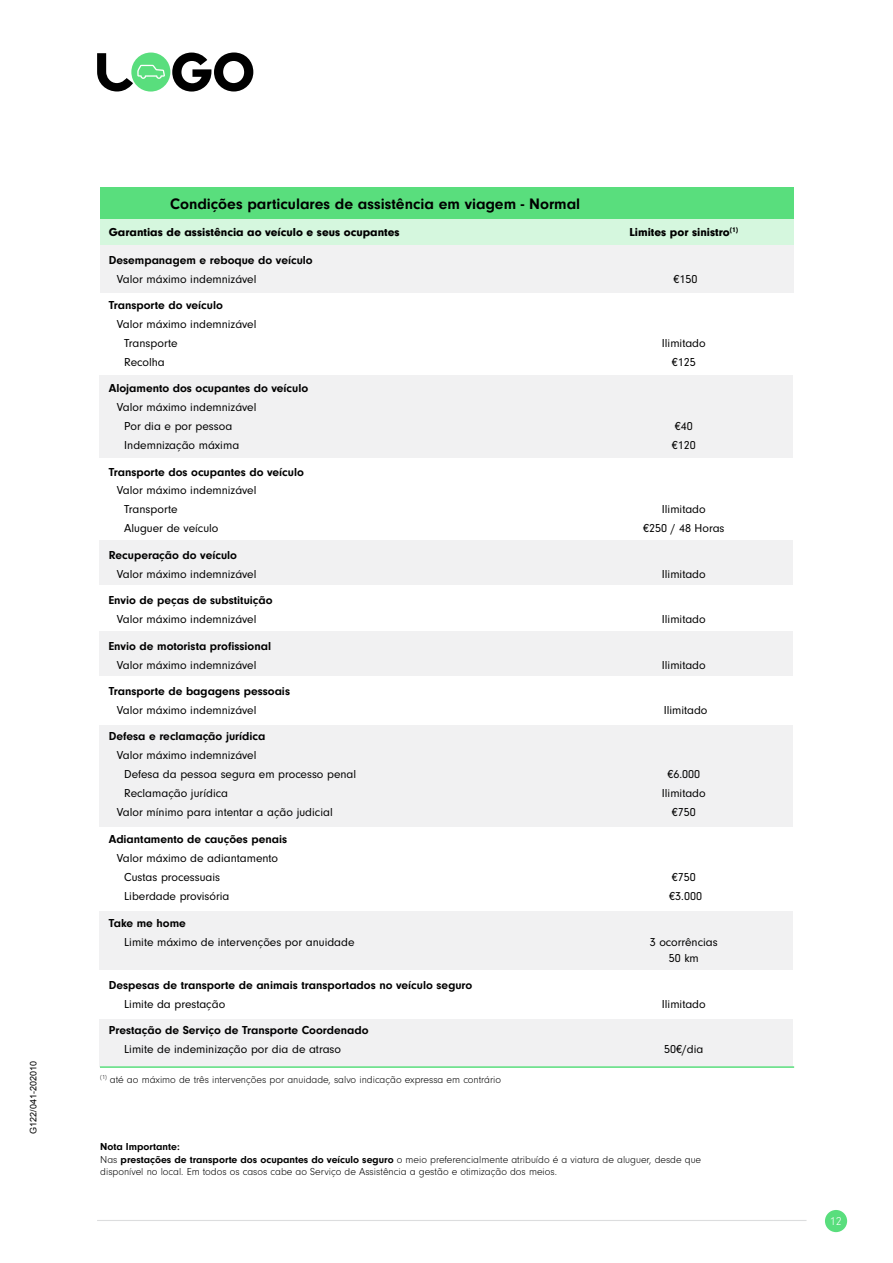
<style>
.page{position:relative;width:893px;height:1263px;background:#fff}
.page>*{position:absolute;margin:0;border:0;box-sizing:border-box;transform-origin:0 0}
.t1{font:700 15.75px "Neuzeit Gro";color:#000}
.t2{font:12px/18.9px "Neuzeit Gro";color:#000}
.t3{font:700 12px "Neuzeit Gro";color:#000}
.t4{font:900 12px "Neuzeit Gro";color:#000}
.t5{font:300 12px "Neuzeit Gro";color:#fff}
.t6{font:300 10.5px/12.6px "Neuzeit Gro";color:#000}
.t7{font:9px "Arial";color:#000}
.s1{font-weight:700}
</style>
<div class="page">
<hr style="left:97px;top:1220px;width:709px;height:1px;background:#dcddde">
<div style="left:825px;top:1210px;width:22px;height:22px;background:#59de7d;border-radius:50%"></div>
<svg style="left:172px;top:53px;width:81px;height:39px"></svg>
<svg style="left:131px;top:52px;width:40px;height:40px"></svg>
<svg style="left:97px;top:53px;width:68px;height:38px"></svg>
<div style="left:100px;top:219px;width:694px;height:26px;background:#d5f7de"></div>
<div style="left:100px;top:245px;width:694px;height:47px;background:#f1f1f2"></div>
<div style="left:99px;top:375px;width:694px;height:83px;background:#f1f1f2"></div>
<div style="left:99px;top:541px;width:694px;height:44px;background:#f1f1f2"></div>
<div style="left:99px;top:631px;width:694px;height:45px;background:#f1f1f2"></div>
<div style="left:99px;top:1019px;width:694px;height:47px;background:#f1f1f2"></div>
<div style="left:99px;top:911px;width:694px;height:59px;background:#f1f1f2"></div>
<div style="left:99px;top:725px;width:694px;height:102px;background:#f1f1f2"></div>
<div style="left:100px;top:188px;width:694px;height:31px;background:#59de7d"></div>
<hr style="left:100px;top:1066px;width:694px;height:2px;background:#59de7d">
<p class="t7" style="left:27px;top:1133px;width:74px;rotate:-90deg">G122/041-202010</p>
<h1 class="t1" style="left:170px;top:195px;width:411px">Condições particulares de assistência em viagem - Normal</h1>
<p class="t4" style="left:109px;top:226px;width:292px">Garantias de assistência ao veículo e seus ocupantes</p>
<p class="t4" style="left:629px;top:226px;width:110px">Limites por sinistro<sup>(1)</sup></p>
<p class="t3" style="left:109px;top:253px;width:205px">Desempanagem e reboque do veículo</p>
<p class="t2" style="left:117px;top:269px;width:141px">Valor máximo indemnizável</p>
<p class="t2" style="left:674px;top:269px;width:25px">€150</p>
<p class="t3" style="left:109px;top:298px;width:116px">Transporte do veículo</p>
<p class="t2" style="left:124px;top:315px;width:134px;text-indent:-8px">Valor máximo indemnizável<br>Transporte</p>
<p class="t2" style="left:662px;top:334px;width:45px">Ilimitado</p>
<p class="t2" style="left:124px;top:353px;width:42px">Recolha</p>
<p class="t2" style="left:672px;top:353px;width:25px">€125</p>
<p class="t3" style="left:109px;top:382px;width:201px">Alojamento dos ocupantes do veículo</p>
<p class="t2" style="left:124px;top:398px;width:134px;text-indent:-8px">Valor máximo indemnizável<br>Por dia e por pessoa</p>
<p class="t2" style="left:675px;top:417px;width:19px">€40</p>
<p class="t2" style="left:124px;top:436px;width:116px">Indemnização máxima</p>
<p class="t2" style="left:672px;top:436px;width:25px">€120</p>
<p class="t3" style="left:109px;top:465px;width:197px">Transporte dos ocupantes do veículo</p>
<p class="t2" style="left:124px;top:481px;width:134px;text-indent:-8px">Valor máximo indemnizável<br>Transporte</p>
<p class="t2" style="left:662px;top:500px;width:45px">Ilimitado</p>
<p class="t2" style="left:124px;top:519px;width:96px">Aluguer de veículo</p>
<p class="t2" style="left:643px;top:519px;width:83px">€250 / 48 Horas</p>
<p class="t3" style="left:109px;top:548px;width:130px">Recuperação do veículo</p>
<p class="t2" style="left:117px;top:564px;width:141px">Valor máximo indemnizável</p>
<p class="t2" style="left:662px;top:564px;width:45px">Ilimitado</p>
<p class="t3" style="left:109px;top:593px;width:165px">Envio de peças de substituição</p>
<p class="t2" style="left:117px;top:610px;width:141px">Valor máximo indemnizável</p>
<p class="t2" style="left:662px;top:610px;width:45px">Ilimitado</p>
<p class="t3" style="left:109px;top:639px;width:164px">Envio de motorista profissional</p>
<p class="t2" style="left:117px;top:655px;width:141px">Valor máximo indemnizável</p>
<p class="t2" style="left:662px;top:655px;width:45px">Ilimitado</p>
<p class="t3" style="left:109px;top:684px;width:183px">Transporte de bagagens pessoais</p>
<p class="t2" style="left:117px;top:701px;width:141px">Valor máximo indemnizável</p>
<p class="t2" style="left:664px;top:701px;width:45px">Ilimitado</p>
<p class="t3" style="left:109px;top:730px;width:158px">Defesa e reclamação jurídica</p>
<p class="t2" style="left:124px;top:746px;width:234px;text-indent:-8px">Valor máximo indemnizável<br>Defesa da pessoa segura em processo penal</p>
<p class="t2" style="left:667px;top:765px;width:34px">€6.000</p>
<p class="t2" style="left:124px;top:784px;width:105px">Reclamação jurídica</p>
<p class="t2" style="left:662px;top:784px;width:45px">Ilimitado</p>
<p class="t2" style="left:117px;top:803px;width:218px">Valor mínimo para intentar a ação judicial</p>
<p class="t2" style="left:672px;top:803px;width:25px">€750</p>
<p class="t3" style="left:109px;top:833px;width:180px">Adiantamento de cauções penais</p>
<p class="t2" style="left:124px;top:849px;width:155px;text-indent:-8px">Valor máximo de adiantamento<br>Custas processuais</p>
<p class="t2" style="left:672px;top:868px;width:25px">€750</p>
<p class="t2" style="left:124px;top:887px;width:107px">Liberdade provisória</p>
<p class="t2" style="left:669px;top:887px;width:34px">€3.000</p>
<p class="t3" style="left:109px;top:916px;width:79px">Take me home</p>
<p class="t2" style="left:124px;top:932px;width:232px">Limite máximo de intervenções por anuidade</p>
<p class="t2" style="left:650px;top:934px;width:70px;line-height:16.5px;text-align:center">3 ocorrências<br>50 km</p>
<p class="t3" style="left:109px;top:978px;width:365px">Despesas de transporte de animais transportados no veículo seguro</p>
<p class="t2" style="left:124px;top:994px;width:103px">Limite da prestação</p>
<p class="t2" style="left:662px;top:994px;width:45px">Ilimitado</p>
<p class="t3" style="left:109px;top:1023px;width:261px">Prestação de Serviço de Transporte Coordenado</p>
<p class="t2" style="left:124px;top:1040px;width:218px">Limite de indeminização por dia de atraso</p>
<p class="t2" style="left:664px;top:1040px;width:41px">50€/dia</p>
<p class="t6" style="left:100px;top:1073px;width:402px"><sup>(1)</sup> até ao máximo de três intervenções por anuidade, salvo indicação expressa em contrário</p>
<p class="t6" style="left:100px;top:1141px;width:602px"><span class="s1">Nota Importante:<br></span>Nas <span class="s1">prestações de transporte dos ocupantes do veículo seguro</span> o meio preferencialmente atribuído é a viatura de aluguer, desde que disponível no local. Em todos os casos cabe ao Serviço de Assistência a gestão e otimização dos meios.</p>
<p class="t5" style="left:830px;top:1215px;width:13px">12</p>
</div>
